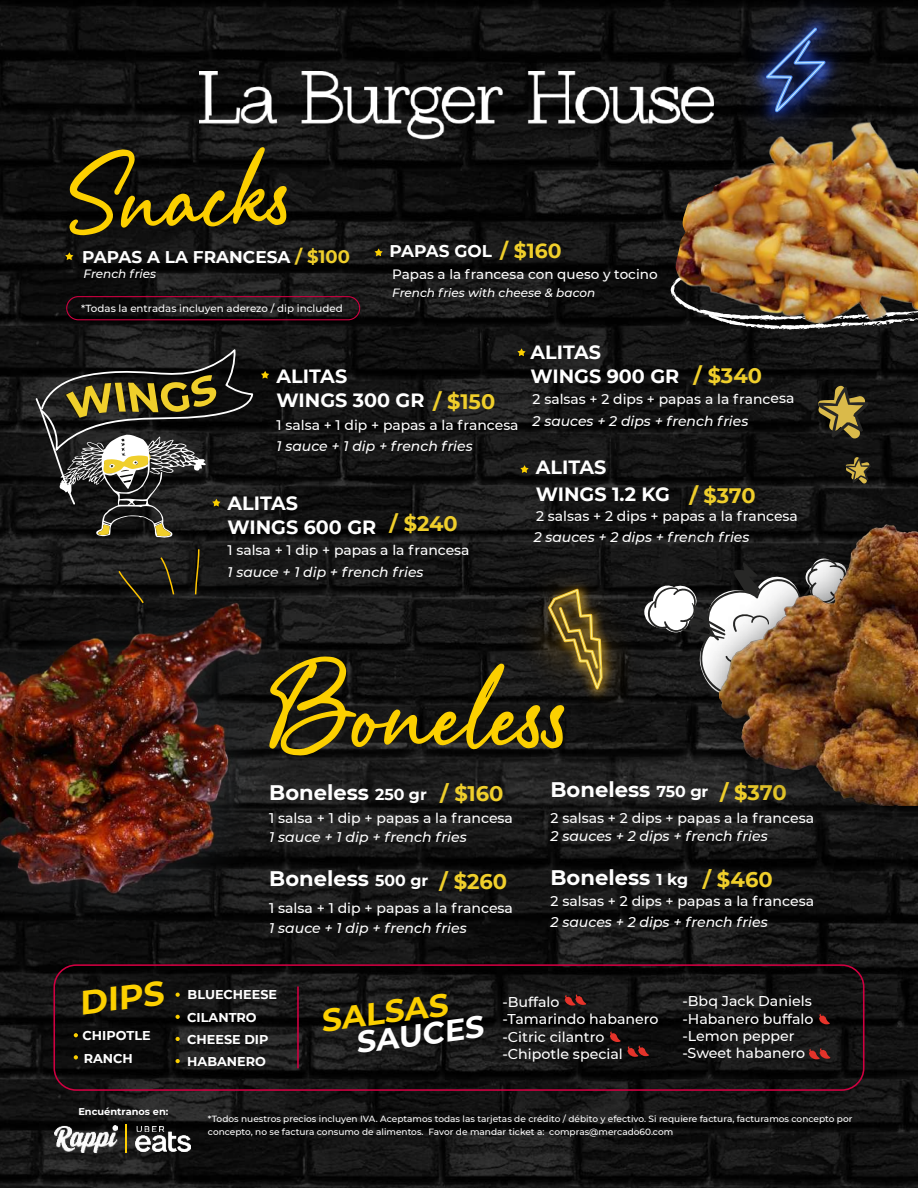
<style>
.page{position:relative;width:918px;height:1188px;background:#fff}
.page>*{position:absolute;margin:0;border:0;box-sizing:border-box;transform-origin:0 0}
.t1{font:109.5px "Manta Style Script DEMO";color:#fcd000}
.t2{font:98.4px "Manta Style Script DEMO";color:#fcd000}
.t3{font:700 33.45px "Montserrat";color:#fcd000}
.t4{font:700 31.35px "Montserrat";color:#fcd000}
.t5{font:700 30.15px "Montserrat";color:#fff}
.t6{font:700 21px "Montserrat";color:#fff}
.t7{font:700 21px "Montserrat";color:#f0cf2b}
.t8{font:700 20.85px "Montserrat";letter-spacing:-.005em;color:#f0cf2b}
.t9{font:700 19.2px/24px "Montserrat";color:#fff}
.t10{font:700 16.95px "Montserrat";color:#fff}
.t11{font:500 14.25px/17.1px "Montserrat";color:#fff}
.t12{font:500 14.1px "Montserrat";color:#fff}
.t13{font:italic 500 14.1px "Montserrat";color:#fff}
.t14{font:500 13.95px "Montserrat";color:#fff}
.t15{font:italic 500 13.95px "Montserrat";color:#fff}
.t16{font:500 13.5px "Montserrat";color:#fff}
.t17{font:700 12.75px/22.2px "Montserrat";color:#fff}
.t18{font:italic 500 12px "Montserrat";color:#fff}
.t19{font:500 10.35px "Montserrat";color:#fff}
.t20{font:700 9.75px "Montserrat";color:#fff}
.t21{font:500 9px/12.9px "Montserrat";color:#fff}
.s1{font-size:18px;color:#f0cf2b}
.s2{font-size:20.4px;color:#f0cf2b}
.s3{font-size:20.85px;color:#f0cf2b}
.s4{font-size:15.75px}
</style>
<div class="page">
<img style="left:0;top:0;width:918px;height:1188px">
<svg style="left:65px;top:252px;width:8px;height:8px"></svg>
<svg style="left:375px;top:248px;width:8px;height:8px"></svg>
<svg style="left:261px;top:371px;width:8px;height:8px"></svg>
<svg style="left:517px;top:348px;width:9px;height:8px"></svg>
<svg style="left:520px;top:465px;width:9px;height:8px"></svg>
<svg style="left:610px;top:1031px;width:11px;height:11px"></svg>
<svg style="left:565px;top:994px;width:21px;height:12px"></svg>
<svg style="left:809px;top:1048px;width:21px;height:11px"></svg>
<svg style="left:819px;top:1014px;width:11px;height:10px"></svg>
<svg style="left:628px;top:1046px;width:21px;height:11px"></svg>
<img style="left:696px;top:451px;width:222px;height:412px">
<img style="left:719px;top:524px;width:199px;height:282px">
<svg style="left:818px;top:383px;width:51px;height:58px;background:#564b26"></svg>
<svg style="left:846px;top:456px;width:25px;height:29px"></svg>
<svg style="left:671px;top:259px;width:247px;height:71px;background:#444"></svg>
<img style="left:676px;top:121px;width:242px;height:204px">
<img style="left:199px;top:71px;width:514px;height:74px">
<div style="left:66px;top:296px;width:294px;height:24px;border:1px solid #d00041;border-radius:12px"></div>
<img style="left:0;top:519px;width:267px;height:437px">
<svg style="left:35px;top:349px;width:218px;height:189px;background:#3c3a2f"></svg>
<div style="left:53px;top:964px;width:812px;height:127px;border:2px solid #d00041;border-radius:22px"></div>
<img style="left:714px;top:0;width:177px;height:170px">
<hr style="left:297px;top:986px;width:2px;height:82px;background:#d00041">
<svg style="left:74px;top:1033px;width:4px;height:4px"></svg>
<svg style="left:74px;top:1055px;width:4px;height:4px"></svg>
<svg style="left:176px;top:993px;width:4px;height:4px"></svg>
<svg style="left:176px;top:1015px;width:4px;height:4px"></svg>
<svg style="left:176px;top:1037px;width:4px;height:4px"></svg>
<svg style="left:176px;top:1059px;width:4px;height:4px"></svg>
<img style="left:492px;top:549px;width:364px;height:195px">
<img style="left:136px;top:1127px;width:55px;height:25px">
<img style="left:54px;top:1126px;width:64px;height:27px">
<hr style="left:125px;top:1124px;width:2px;height:29px;background:#ffcf00">
<svg style="left:194px;top:548px;width:6px;height:48px"></svg>
<svg style="left:159px;top:556px;width:16px;height:40px"></svg>
<svg style="left:117px;top:569px;width:28px;height:36px"></svg>
<h2 class="t2" style="left:66px;top:138px;width:229px;rotate:-2deg">Snacks</h2>
<h3 class="t10" style="left:82px;top:245px;width:269px">PAPAS A LA FRANCESA <span class="s1">/ $100</span></h3>
<h3 class="t18" style="left:84px;top:266px;width:74px">French fries</h3>
<p class="t19" style="left:81px;top:301px;width:263px">*Todas la entradas incluyen aderezo / dip included</p>
<h3 class="t10" style="left:390px;top:239px;width:173px">PAPAS GOL <span class="s2">/ $160</span></h3>
<h3 class="t16" style="left:392px;top:265px;width:267px">Papas a la francesa con queso y tocino</h3>
<h3 class="t18" style="left:392px;top:285px;width:205px">French fries with cheese &amp; bacon</h3>
<h3 class="t9" style="left:277px;top:363px;width:72px">ALITAS</h3>
<h3 class="t9" style="left:277px;top:387px;width:220px">WINGS 300 GR <span class="s3">/ $150</span></h3>
<h3 class="t14" style="left:277px;top:415px;width:244px">1 salsa + 1 dip + papas a la francesa</h3>
<h3 class="t15" style="left:277px;top:436px;width:198px">1 sauce + 1 dip + french fries</h3>
<h3 class="t9" style="left:228px;top:490px;width:150px">ALITAS<br>WINGS 600 GR</h3>
<h3 class="t8" style="left:390px;top:509px;width:70px">/ $240</h3>
<h3 class="t14" style="left:228px;top:540px;width:244px">1 salsa + 1 dip + papas a la francesa</h3>
<h3 class="t15" style="left:228px;top:562px;width:198px">1 sauce + 1 dip + french fries</h3>
<h3 class="t9" style="left:531px;top:339px;width:150px">ALITAS<br>WINGS 900 GR</h3>
<h3 class="t8" style="left:694px;top:360px;width:70px">/ $340</h3>
<h3 class="t15" style="left:533px;top:411px;width:217px">2 sauces + 2 dips + french fries</h3>
<h3 class="t14" style="left:533px;top:389px;width:263px">2 salsas + 2 dips + papas a la francesa</h3>
<h3 class="t9" style="left:536px;top:454px;width:136px;line-height:26.1px">ALITAS<br>WINGS 1.2 KG</h3>
<h3 class="t15" style="left:534px;top:527px;width:217px">2 sauces + 2 dips + french fries</h3>
<h3 class="t8" style="left:689px;top:480px;width:68px">/ $370</h3>
<h3 class="t14" style="left:536px;top:507px;width:263px">2 salsas + 2 dips + papas a la francesa</h3>
<h1 class="t1" style="left:269px;top:643px;width:306px">Boneless</h1>
<h3 class="t6" style="left:269px;top:777px;width:159px">Boneless <span class="s4">250 gr</span></h3>
<h3 class="t7" style="left:440px;top:778px;width:65px">/ $160</h3>
<h3 class="t6" style="left:551px;top:774px;width:159px">Boneless <span class="s4">750 gr</span></h3>
<h3 class="t7" style="left:720px;top:778px;width:68px">/ $370</h3>
<h3 class="t3" style="left:76px;top:979px;width:86px;rotate:-7deg">DIPS</h3>
<h3 class="t17" style="left:83px;top:1023px;width:70px;line-height:22.8px">CHIPOTLE<br>RANCH</h3>
<p class="t20" style="left:78px;top:1105px;width:92px">Encuéntranos en:</p>
<h3 class="t12" style="left:269px;top:808px;width:245px">1 salsa + 1 dip + papas a la francesa</h3>
<h3 class="t13" style="left:269px;top:827px;width:199px">1 sauce + 1 dip + french fries</h3>
<h3 class="t6" style="left:269px;top:863px;width:161px">Boneless <span class="s4">500 gr</span></h3>
<h3 class="t7" style="left:439px;top:866px;width:69px">/ $260</h3>
<h3 class="t12" style="left:269px;top:898px;width:245px">1 salsa + 1 dip + papas a la francesa</h3>
<h3 class="t13" style="left:269px;top:918px;width:199px">1 sauce + 1 dip + french fries</h3>
<h3 class="t12" style="left:551px;top:808px;width:265px">2 salsas + 2 dips + papas a la francesa</h3>
<h3 class="t13" style="left:551px;top:827px;width:219px">2 sauces + 2 dips + french fries</h3>
<h3 class="t7" style="left:703px;top:864px;width:72px">/ $460</h3>
<h3 class="t6" style="left:551px;top:863px;width:139px">Boneless <span class="s4">1 kg</span></h3>
<h3 class="t13" style="left:551px;top:912px;width:219px">2 sauces + 2 dips + french fries</h3>
<h3 class="t12" style="left:551px;top:891px;width:265px">2 salsas + 2 dips + papas a la francesa</h3>
<h3 class="t17" style="left:188px;top:983px;width:91px">BLUECHEESE</h3>
<h3 class="t17" style="left:187px;top:1005px;width:83px">CILANTRO<br>CHEESE DIP<br>HABANERO</h3>
<h3 class="t4" style="left:317px;top:999px;width:129px;rotate:-8deg">SALSAS</h3>
<h3 class="t5" style="left:353px;top:1021px;width:130px;rotate:-7deg">SAUCES</h3>
<h3 class="t11" style="left:502px;top:993px;width:158px">-Buffalo<br>-Tamarindo habanero</h3>
<h3 class="t11" style="left:682px;top:992px;width:133px">-Bbq Jack Daniels -Habanero buffalo -Lemon pepper -Sweet habanero</h3>
<h3 class="t11" style="left:502px;top:1027px;width:122px">-Citric cilantro -Chipotle special</h3>
<p class="t21" style="left:208px;top:1112px;width:646px">*Todos nuestros precios incluyen IVA. Aceptamos todas las tarjetas de crédito / débito y efectivo. Si requiere factura, facturamos concepto por concepto, no se factura consumo de alimentos. Favor de mandar ticket a: compras@mercado60.com</p>
</div>
